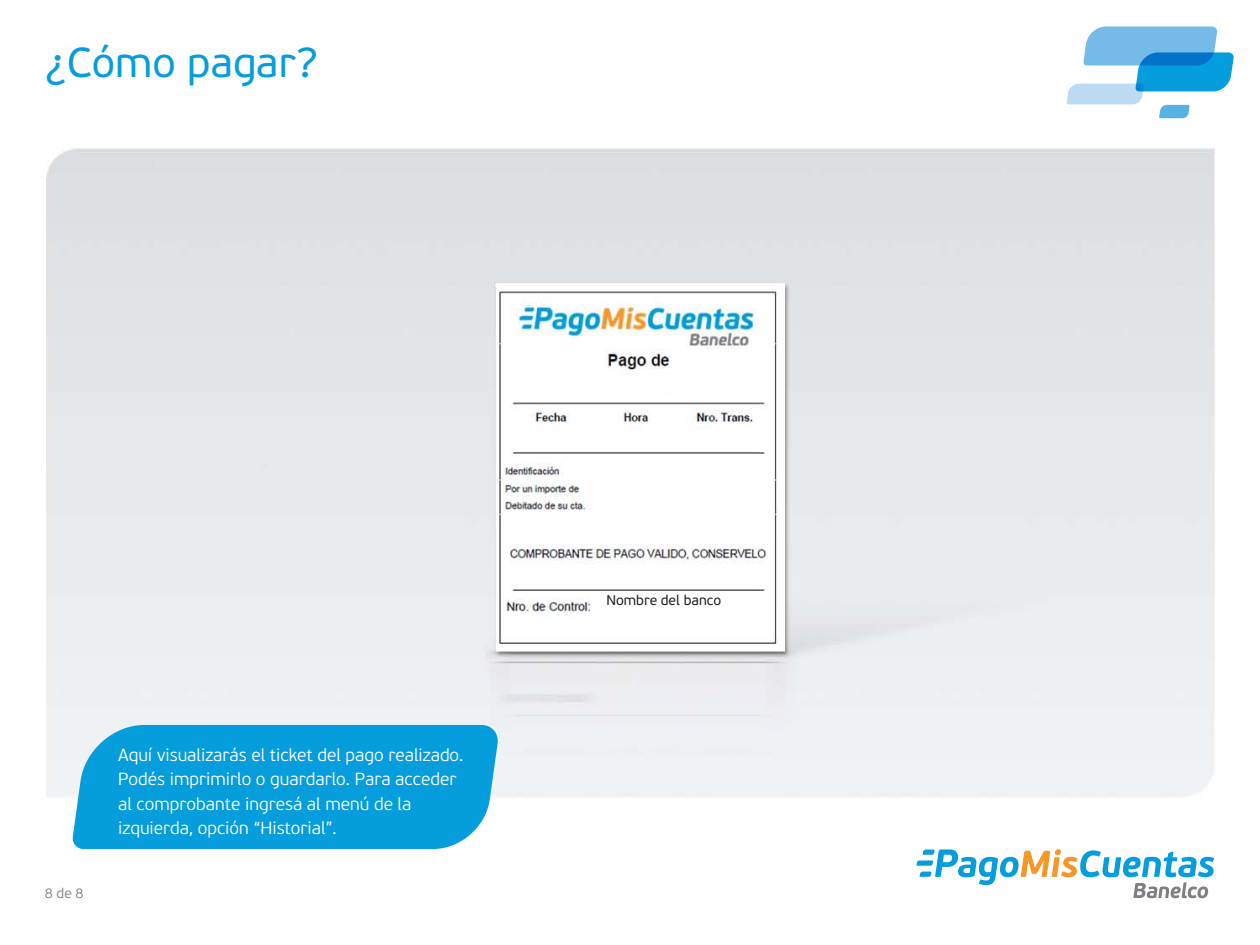
<style>
.page{position:relative;width:1260px;height:945px;background:#fff}
.page>*{position:absolute;margin:0;border:0;box-sizing:border-box;transform-origin:0 0}
.t1{font:42px "Banelco Beau";color:#069ddc}
.t2{font:300 17.5px/24.5px "Banelco Beau";color:#fff}
.t3{font:14px "Banelco Beau";color:#231f20}
.t4{font:300 14px "Banelco Beau";color:#7e8083}
</style>
<div class="page">
<img style="left:46px;top:26px;width:1169px;height:873px">
<svg style="left:916px;top:849px;width:298px;height:49px"></svg>
<svg style="left:1067px;top:27px;width:167px;height:91px"></svg>
<div style="left:72px;top:725px;width:427px;height:124px;background:#069ddc"></div>
<h1 class="t1" style="left:45px;top:39px;width:275px">¿Cómo pagar?</h1>
<p class="t4" style="left:45px;top:885px;width:40px">8 de 8</p>
<p class="t2" style="left:118px;top:743px;width:347px">Aquí visualizarás el ticket del pago realizado.<br>Podés imprimirlo o guardarlo. Para acceder al comprobante ingresá al menú de la izquierda, opción “Historial”.</p>
<p class="t3" style="left:606px;top:592px;width:116px">Nombre del banco</p>
</div>
